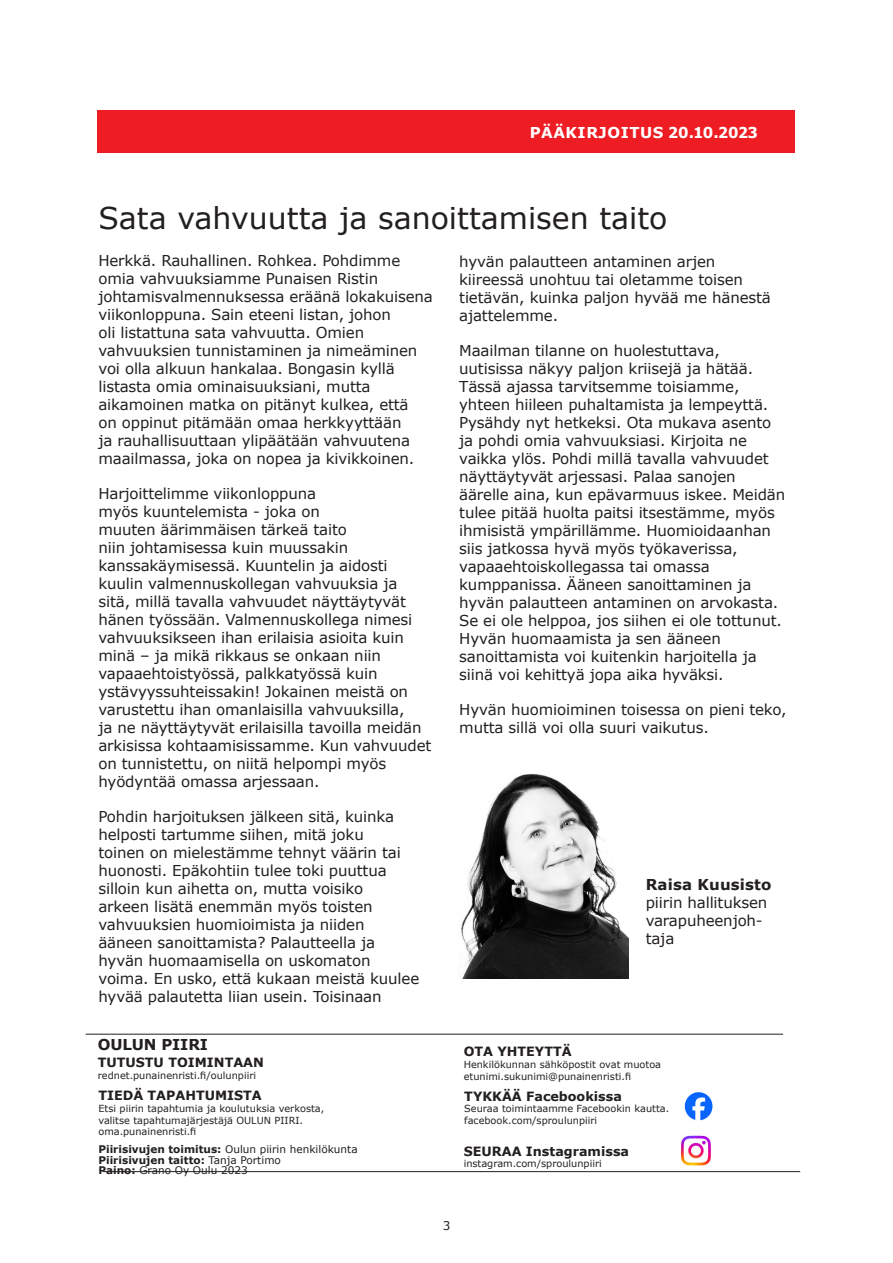
<style>
.page{position:relative;width:893px;height:1263px;background:#fff}
.page>*{position:absolute;margin:0;border:0;box-sizing:border-box;transform-origin:0 0}
.Otsikko_20_pt{font:30px "Verdana";color:#231f20}
.Leipäteksti_10_pt___12{font:15px/18px "Verdana";letter-spacing:-.01em;color:#231f20}
.Nauhaan_oikea{font:700 15px "Verdana";letter-spacing:.035em;color:#fff}
.Laatikonteksti{font:700 15px "Verdana";letter-spacing:-.01em;color:#231f20}
.Kuvateksti{font:700 12.75px "Verdana";color:#231f20}
.t1{font:12px "Verdana";color:#231f20}
.piiritoimiston_henkilökunta{font:10.5px "Verdana";color:#231f20}
.piiritoimiston_henkilökunta-2{font:700 10.5px "Verdana";color:#231f20}
.Kuvaaja{font:9.75px/11.7px "Verdana";color:#231f20}
.s1{font-weight:700}
.s2{font-weight:400}
</style>
<div class="page">
<div style="left:98px;top:111px;width:697px;height:42px;background:#ee1d23"></div>
<hr style="left:103px;top:1171px;width:697px;height:1px;background:#231f20">
<hr style="left:86px;top:1034px;width:697px;height:1px;background:#231f20">
<img style="left:461px;top:774px;width:168px;height:204px">
<img style="left:684px;top:1092px;width:29px;height:29px">
<img style="left:681px;top:1135px;width:30px;height:31px">
<p class="Nauhaan_oikea" style="left:530px;top:122px;width:229px">PÄÄKIRJOITUS 20.10.2023</p>
<p class="Otsikko_20_pt" style="left:98px;top:198px;width:570px">Sata vahvuutta ja sanoittamisen taito</p>
<p class="Leipäteksti_10_pt___12" style="left:98px;top:251px;width:336px">Herkkä. Rauhallinen. Rohkea. Pohdimme omia vahvuuksiamme Punaisen Ristin johtamisvalmennuksessa eräänä lokakuisena viikonloppuna. Sain eteeni listan, johon<br>oli listattuna sata vahvuutta. Omien vahvuuksien tunnistaminen ja nimeäminen voi olla alkuun hankalaa. Bongasin kyllä listasta omia ominaisuuksiani, mutta aikamoinen matka on pitänyt kulkea, että<br>on oppinut pitämään omaa herkkyyttään<br>ja rauhallisuuttaan ylipäätään vahvuutena maailmassa, joka on nopea ja kivikkoinen.</p>
<p class="Leipäteksti_10_pt___12" style="left:98px;top:484px;width:334px">Harjoittelimme viikonloppuna<br>myös kuuntelemista - joka on<br>muuten äärimmäisen tärkeä taito<br>niin johtamisessa kuin muussakin kanssakäymisessä. Kuuntelin ja aidosti kuulin valmennuskollegan vahvuuksia ja sitä, millä tavalla vahvuudet näyttäytyvät hänen työssään. Valmennuskollega nimesi vahvuuksikseen ihan erilaisia asioita kuin minä – ja mikä rikkaus se onkaan niin vapaaehtoistyössä, palkkatyössä kuin ystävyyssuhteissakin! Jokainen meistä on varustettu ihan omanlaisilla vahvuuksilla,<br>ja ne näyttäytyvät erilaisilla tavoilla meidän arkisissa kohtaamisissamme. Kun vahvuudet on tunnistettu, on niitä helpompi myös hyödyntää omassa arjessaan.</p>
<p class="Leipäteksti_10_pt___12" style="left:98px;top:807px;width:322px">Pohdin harjoituksen jälkeen sitä, kuinka helposti tartumme siihen, mitä joku<br>toinen on mielestämme tehnyt väärin tai huonosti. Epäkohtiin tulee toki puuttua silloin kun aihetta on, mutta voisiko<br>arkeen lisätä enemmän myös toisten vahvuuksien huomioimista ja niiden ääneen sanoittamista? Palautteella ja hyvän huomaamisella on uskomaton voima. En usko, että kukaan meistä kuulee hyvää palautetta liian usein. Toisinaan</p>
<p class="Leipäteksti_10_pt___12" style="left:459px;top:252px;width:313px">hyvän palautteen antaminen arjen kiireessä unohtuu tai oletamme toisen tietävän, kuinka paljon hyvää me hänestä ajattelemme.</p>
<p class="Leipäteksti_10_pt___12" style="left:459px;top:341px;width:327px">Maailman tilanne on huolestuttava, uutisissa näkyy paljon kriisejä ja hätää.<br>Tässä ajassa tarvitsemme toisiamme, yhteen hiileen puhaltamista ja lempeyttä.<br>Pysähdy nyt hetkeksi. Ota mukava asento ja pohdi omia vahvuuksiasi. Kirjoita ne vaikka ylös. Pohdi millä tavalla vahvuudet näyttäytyvät arjessasi. Palaa sanojen äärelle aina, kun epävarmuus iskee. Meidän tulee pitää huolta paitsi itsestämme, myös ihmisistä ympärillämme. Huomioidaanhan siis jatkossa hyvä myös työkaverissa, vapaaehtoiskollegassa tai omassa kumppanissa. Ääneen sanoittaminen ja hyvän palautteen antaminen on arvokasta.<br>Se ei ole helppoa, jos siihen ei ole tottunut.<br>Hyvän huomaamista ja sen ääneen sanoittamista voi kuitenkin harjoitella ja siinä voi kehittyä jopa aika hyväksi.</p>
<p class="Leipäteksti_10_pt___12" style="left:459px;top:700px;width:329px">Hyvän huomioiminen toisessa on pieni teko, mutta sillä voi olla suuri vaikutus.</p>
<p class="Leipäteksti_10_pt___12" style="left:646px;top:876px;width:127px"><span class="s1">Raisa Kuusisto </span>piirin hallituksen varapuheenjoh&shy;taja</p>
<p class="Laatikonteksti" style="left:98px;top:1034px;width:112px">OULUN PIIRI</p>
<p class="Kuvateksti" style="left:98px;top:1053px;width:168px">TUTUSTU TOIMINTAAN</p>
<p class="Kuvaaja" style="left:98px;top:1069px;width:160px">rednet.punainenristi.fi/oulunpiiri</p>
<p class="Kuvateksti" style="left:464px;top:1043px;width:109px">OTA YHTEYTTÄ</p>
<p class="Kuvaaja" style="left:464px;top:1058px;width:199px">Henkilökunnan sähköpostit ovat muotoa etunimi.sukunimi@punainenristi.fi</p>
<p class="Kuvateksti" style="left:98px;top:1087px;width:165px">TIEDÄ TAPAHTUMISTA</p>
<p class="Kuvaaja" style="left:98px;top:1102px;width:227px">Etsi piirin tapahtumia ja koulutuksia verkosta,</p>
<p class="Kuvaaja" style="left:98px;top:1114px;width:206px">valitse tapahtumajärjestäjä OULUN PIIRI. oma.punainenristi.fi</p>
<p class="Kuvateksti" style="left:464px;top:1087px;width:159px">TYKKÄÄ Facebookissa</p>
<p class="Kuvaaja" style="left:464px;top:1103px;width:207px">Seuraa toimintaamme Facebookin kautta.</p>
<p class="Kuvaaja" style="left:464px;top:1114px;width:134px">facebook.com/sproulunpiiri</p>
<p class="piiritoimiston_henkilökunta" style="left:98px;top:1142px;width:261px"><span class="s1">Piirisivujen toimitus:</span> Oulun piirin henkilökunta</p>
<p class="piiritoimiston_henkilökunta-2" style="left:98px;top:1152px;width:184px">Piirisivujen taitto: <span class="s2">Tanja Portimo</span></p>
<p class="piiritoimiston_henkilökunta" style="left:98px;top:1163px;width:151px"><span class="s1">Paino:</span> Grano Oy Oulu 2023</p>
<p class="Kuvateksti" style="left:464px;top:1142px;width:167px">SEURAA Instagramissa</p>
<p class="Kuvaaja" style="left:464px;top:1158px;width:140px">instagram.com/sproulunpiiri</p>
<p class="t1" style="left:443px;top:1218px;width:9px">3</p>
</div>
